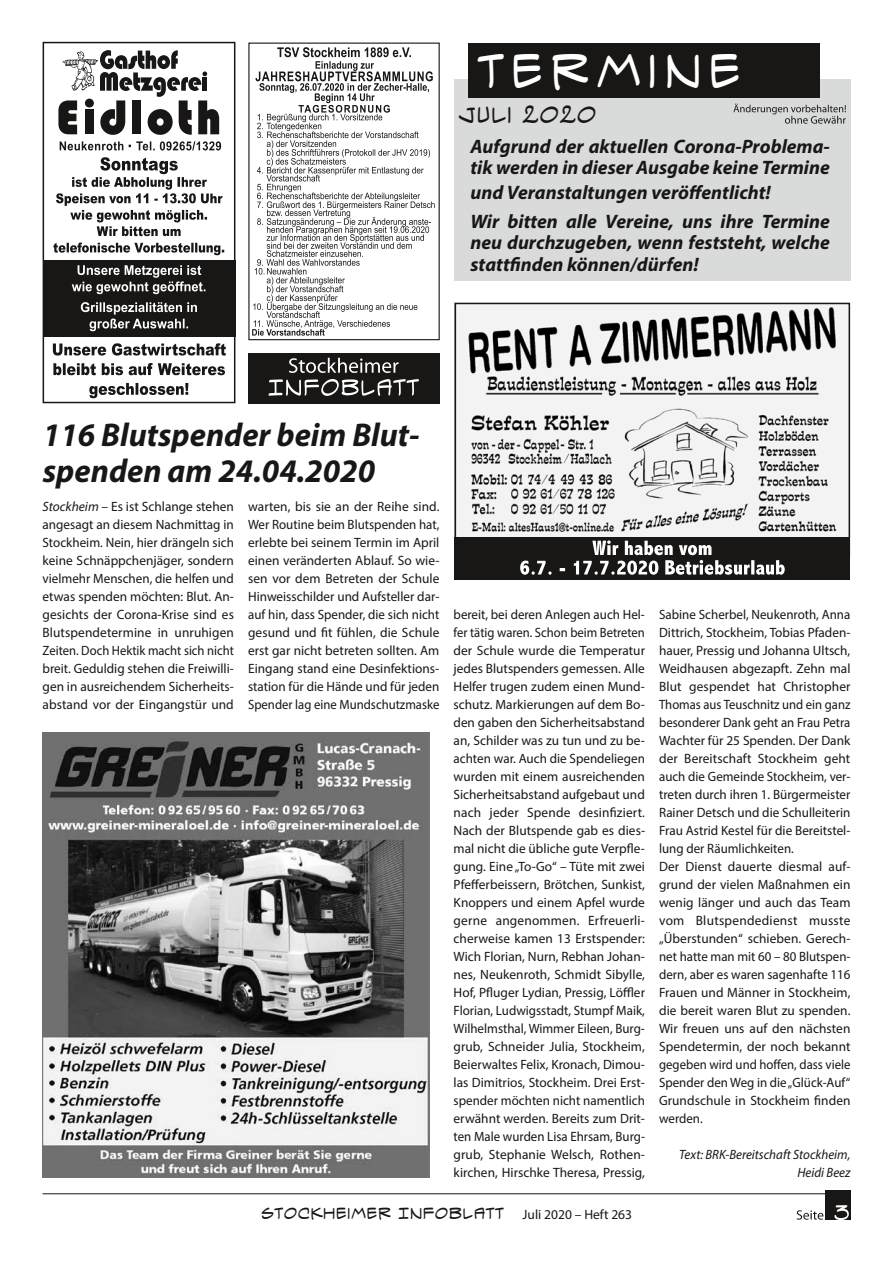
<style>
.page{position:relative;width:893px;height:1263px;background:#fff}
.page>*{position:absolute;margin:0;border:0;box-sizing:border-box;transform-origin:0 0}
.t1{font:49.5px "Spectre Verde BB";letter-spacing:.1em;color:#fff}
.t2{font:italic 700 33px/36px "Myriad Pro";color:#181716}
.t3{font:24px "Spectre Verde BB";color:#181716}
.t4{font:italic 700 19.5px/21.8px "Myriad Pro";color:#181716}
.t5{font:16.5px "Spectre Verde BB";color:#181716}
.t6{font:13.5px/18px "Myriad Pro";color:#181716;text-align:justify;scale:.96 1}
.t7{font:13.5px/18px "Myriad Pro";color:#181716;text-align:justify}
.t8{font:italic 13.5px/18px "Myriad Pro";color:#181716;text-align:right;scale:.96 1}
.s1{font-style:italic}
.s2{font-family:"Myriad Pro";font-size:13.5px}
</style>
<div class="page">
<hr style="left:43px;top:1193px;width:807px;height:1px;background:#181716">
<div style="left:825px;top:1190px;width:25px;height:30px;background:#181716"></div>
<svg style="left:797px;top:1210px;width:26px;height:10px"></svg>
<svg style="left:834px;top:1205px;width:15px;height:15px"></svg>
<div style="left:248px;top:353px;width:191px;height:50px;background:#181716"></div>
<svg style="left:269px;top:379px;width:150px;height:17px"></svg>
<svg style="left:289px;top:358px;width:110px;height:15px"></svg>
<div style="left:454px;top:80px;width:396px;height:201px;background:#d9dada"></div>
<div style="left:468px;top:44px;width:352px;height:54px;background:#181716"></div>
<svg style="left:733px;top:104px;width:113px;height:20px"></svg>
<img style="left:43px;top:732px;width:387px;height:446px">
<svg style="left:60px;top:141px;width:161px;height:10px"></svg>
<svg style="left:58px;top:50px;width:161px;height:85px"></svg>
<div style="left:43px;top:42px;width:192px;height:361px;border:2px solid #181716"></div>
<div style="left:43px;top:260px;width:192px;height:77px;background:#181716"></div>
<svg style="left:89px;top:383px;width:99px;height:15px"></svg>
<svg style="left:53px;top:363px;width:172px;height:12px"></svg>
<svg style="left:53px;top:343px;width:173px;height:13px"></svg>
<svg style="left:81px;top:302px;width:116px;height:29px"></svg>
<svg style="left:72px;top:265px;width:133px;height:29px"></svg>
<svg style="left:53px;top:243px;width:171px;height:12px"></svg>
<svg style="left:56px;top:157px;width:167px;height:79px"></svg>
<svg style="left:252px;top:47px;width:183px;height:289px"></svg>
<img style="left:458px;top:306px;width:389px;height:231px">
<div style="left:455px;top:303px;width:395px;height:255px;border:2px solid #181716"></div>
<div style="left:455px;top:537px;width:395px;height:43px;background:#181716"></div>
<svg style="left:520px;top:540px;width:265px;height:35px"></svg>
<h1 class="t1" style="left:477px;top:46px;width:266px">TERMINE</h1>
<h3 class="t3" style="left:458px;top:102px;width:141px">JULI 2020</h3>
<h3 class="t4" style="left:470px;top:135px;width:361px">Aufgrund der aktuellen Corona-Problema&shy;tik werden in dieser Ausgabe keine Termine</h3>
<h3 class="t4" style="left:470px;top:178px;width:361px;line-height:28.3px">und Veranstaltungen veröffentlicht!<br>Wir bitten alle Vereine, uns ihre Termine</h3>
<h3 class="t4" style="left:470px;top:231px;width:361px">neu durchzugeben, wenn feststeht, welche stattfinden können/dürfen!</h3>
<h2 class="t2" style="left:43px;top:416px;width:378px">116 Blutspender beim Blut&shy;spenden am 24.04.2020</h2>
<p class="t7" style="left:43px;top:497px;width:193px"><span class="s1">Stockheim</span> – Es ist Schlange stehen angesagt an diesem Nachmittag in Stockheim. Nein, hier drängeln sich keine Schnäppchenjäger, sondern vielmehr Menschen, die helfen und etwas spenden möchten: Blut. An&shy;gesichts der Corona-Krise sind es Blutspendetermine in unruhigen Zeiten. Doch Hektik macht sich nicht breit. Geduldig stehen die Freiwilli&shy;gen in ausreichendem Sicherheits&shy;abstand vor der Eingangstür und</p>
<p class="t7" style="left:248px;top:497px;width:193px">warten, bis sie an der Reihe sind.<br>Wer Routine beim Blutspenden hat, erlebte bei seinem Termin im April einen veränderten Ablauf. So wie&shy;sen vor dem Betreten der Schule Hinweisschilder und Aufsteller dar&shy;auf hin, dass Spender, die sich nicht gesund und fit fühlen, die Schule erst gar nicht betreten sollten. Am Eingang stand eine Desinfektions&shy;station für die Hände und für jeden Spender lag eine Mundschutzmaske</p>
<p class="t6" style="left:454px;top:605px;width:201px">bereit, bei deren Anlegen auch Hel&shy;fer tätig waren. Schon beim Betreten der Schule wurde die Temperatur jedes Blutspenders gemessen. Alle Helfer trugen zudem einen Mund&shy;schutz. Markierungen auf dem Bo&shy;den gaben den Sicherheitsabstand an, Schilder was zu tun und zu be&shy;achten war. Auch die Spendeliegen wurden mit einem ausreichenden Sicherheitsabstand aufgebaut und nach jeder Spende desinfiziert.<br>Nach der Blutspende gab es dies&shy;mal nicht die übliche gute Verpfle&shy;gung. Eine „To-Go“ – Tüte mit zwei Pfefferbeissern, Brötchen, Sunkist, Knoppers und einem Apfel wurde gerne angenommen. Erfreuerli&shy;cherweise kamen 13 Erstspender:<br>Wich Florian, Nurn, Rebhan Johan&shy;nes, Neukenroth, Schmidt Sibylle, Hof, Pfluger Lydian, Pressig, Löffler Florian, Ludwigsstadt, Stumpf Maik, Wilhelmsthal, Wimmer Eileen, Burg&shy;grub, Schneider Julia, Stockheim, Beierwaltes Felix, Kronach, Dimou&shy;las Dimitrios, Stockheim. Drei Erst&shy;spender möchten nicht namentlich erwähnt werden. Bereits zum Drit&shy;ten Male wurden Lisa Ehrsam, Burg&shy;grub, Stephanie Welsch, Rothen&shy;kirchen, Hirschke Theresa, Pressig,</p>
<p class="t6" style="left:659px;top:605px;width:201px;text-align:left">Sabine Scherbel, Neukenroth, Anna<br>Dittrich, Stockheim, Tobias Pfaden&shy;hauer, Pressig und Johanna Ultsch,<br>Weidhausen abgezapft. Zehn mal<br>Blut gespendet hat Christopher<br>Thomas aus Teuschnitz und ein ganz besonderer Dank geht an Frau Petra<br>Wachter für 25 Spenden. Der Dank der Bereitschaft Stockheim geht auch die Gemeinde Stockheim, ver&shy;treten durch ihren 1. Bürgermeister<br>Rainer Detsch und die Schulleiterin<br>Frau Astrid Kestel für die Bereitstel&shy;lung der Räumlichkeiten.<br>Der Dienst dauerte diesmal auf&shy;grund der vielen Maßnahmen ein wenig länger und auch das Team vom Blutspendedienst musste „Überstunden“ schieben. Gerech&shy;net hatte man mit 60 – 80 Blutspen&shy;dern, aber es waren sagenhafte 116<br>Frauen und Männer in Stockheim, die bereit waren Blut zu spenden.<br>Wir freuen uns auf den nächsten<br>Spendetermin, der noch bekannt gegeben wird und hoffen, dass viele<br>Spender den Weg in die „Glück-Auf“<br>Grundschule in Stockheim finden werden.</p>
<p class="t8" style="left:679px;top:1145px;width:180px">Text: BRK-Bereitschaft Stockheim,<br>Heidi Beez</p>
<p class="t5" style="left:261px;top:1205px;width:373px">STOCKHEIMER INFOBLATT <span class="s2">Juli 2020 – Heft 263</span></p>
</div>
